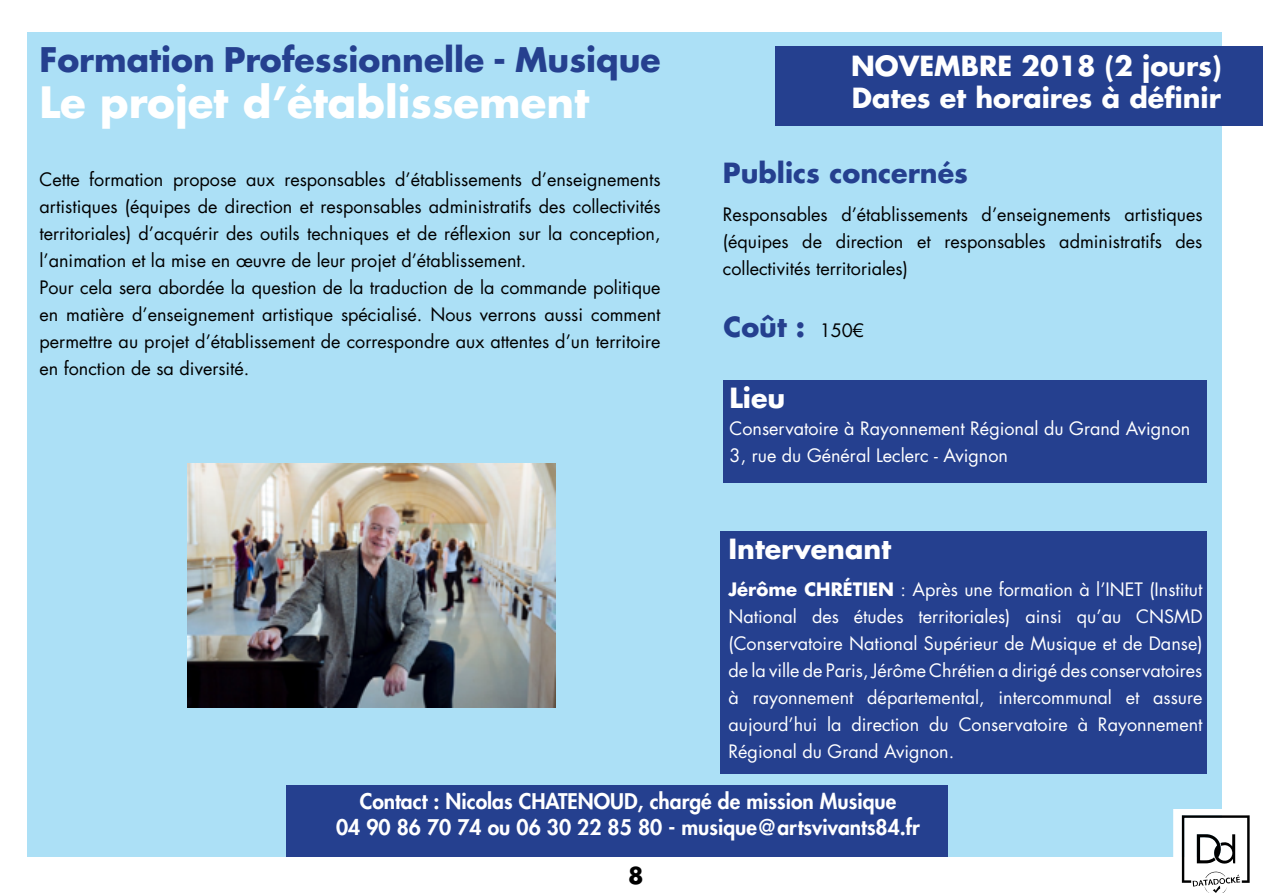
<style>
.page{position:relative;width:1263px;height:893px;background:#fff}
.page>*{position:absolute;margin:0;border:0;box-sizing:border-box;transform-origin:0 0}
.t1{font:700 42px "Futura LT";color:#fff}
.t2{font:700 33px "Futura LT";color:#25408f}
.t3{font:700 27px/32.4px "Futura LT";color:#fff}
.t4{font:700 27px "Futura LT";color:#25408f}
.t5{font:700 22.5px "Futura LT";color:#000}
.t6{font:800 21px/25.2px "Futura LT";color:#fff;text-align:center}
.t7{font:18px/27px "Futura LT";color:#000;text-align:justify}
.t8{font:18px/27px "Futura LT";color:#fff}
.s1{font-weight:400;font-size:18px;color:#000}
.s2{font-weight:700}
</style>
<div class="page">
<div style="left:28px;top:32px;width:1194px;height:825px;background:#ace0f6"></div>
<div style="left:776px;top:46px;width:487px;height:79px;background:#25408f"></div>
<div style="left:723px;top:380px;width:483px;height:103px;background:#25408f"></div>
<div style="left:720px;top:531px;width:486px;height:243px;background:#25408f"></div>
<div style="left:287px;top:785px;width:661px;height:72px;background:#25408f"></div>
<svg style="left:1173px;top:809px;width:77px;height:84px"></svg>
<img style="left:188px;top:463px;width:367px;height:245px">
<h2 class="t2" style="left:39px;top:38px;width:623px">Formation Professionnelle - Musique</h2>
<h1 class="t1" style="left:39px;top:74px;width:551px">Le projet d’établissement</h1>
<p class="t7" style="left:39px;top:166px;width:623px;text-align:left">Cette formation propose aux responsables d’établissements d’enseignements artistiques (équipes de direction et responsables administratifs des collectivités territoriales) d’acquérir des outils techniques et de réflexion sur la conception, l’animation et la mise en œuvre de leur projet d’établissement.<br>Pour cela sera abordée la question de la traduction de la commande politique en matière d’enseignement artistique spécialisé. Nous verrons aussi comment permettre au projet d’établissement de correspondre aux attentes d’un territoire en fonction de sa diversité.</p>
<h3 class="t3" style="left:851px;top:49px;width:372px">NOVEMBRE 2018 (2 jours)<br>Dates et horaires à définir</h3>
<h3 class="t4" style="left:723px;top:155px;width:247px">Publics concernés</h3>
<p class="t7" style="left:723px;top:201px;width:481px">Responsables d’établissements d’enseignements artistiques (équipes de direction et responsables administratifs des collectivités territoriales)</p>
<h3 class="t4" style="left:723px;top:308px;width:142px">Coût : <span class="s1">150€</span></h3>
<h3 class="t3" style="left:729px;top:382px;width:57px">Lieu</h3>
<p class="t8" style="left:729px;top:416px;width:462px">Conservatoire à Rayonnement Régional du Grand Avignon<br>3, rue du Général Leclerc - Avignon</p>
<h3 class="t3" style="left:728px;top:532px;width:164px">Intervenant</h3>
<p class="t8" style="left:728px;top:576px;width:475px;text-align:justify"><span class="s2">Jérôme CHRÉTIEN</span> : Après une formation à l’INET (Institut National des études territoriales) ainsi qu’au CNSMD (Conservatoire National Supérieur de Musique et de Danse) de la ville de Paris, Jérôme Chrétien a dirigé des conservatoires à rayonnement départemental, intercommunal et assure aujourd’hui la direction du Conservatoire à Rayonnement Régional du Grand Avignon.</p>
<p class="t6" style="left:336px;top:789px;width:585px">Contact : Nicolas CHATENOUD, chargé de mission Musique<br>04 90 86 70 74 ou 06 30 22 85 80 - musique@artsvivants84.fr</p>
<p class="t5" style="left:628px;top:861px;width:17px">8</p>
</div>
